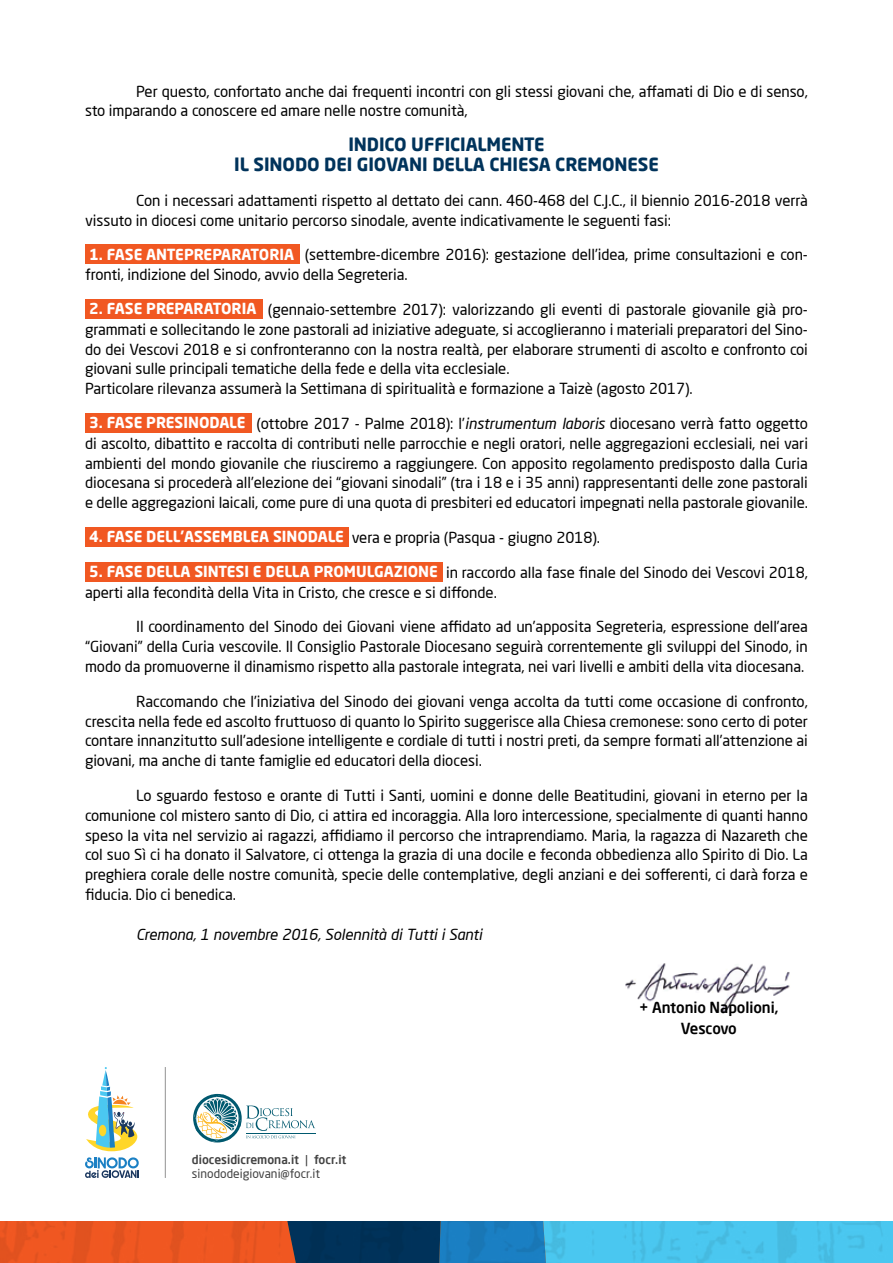
<style>
.page{position:relative;width:893px;height:1263px;background:#fff}
.page>*{position:absolute;margin:0;border:0;box-sizing:border-box;transform-origin:0 0}
.t1{font:700 18px/19.8px "Neo Sans Pro";letter-spacing:-.005em;color:#00335b;text-align:center}
.t2{font:15px/19.8px "Neo Sans Pro";letter-spacing:-.005em;color:#000}
.t3{font:700 15px "Neo Sans Pro";letter-spacing:-.055em;color:#fff}
.t4{font:italic 15px "Neo Sans Pro";letter-spacing:-.005em;color:#000}
.t5{font:500 15px/21px "Neo Sans Pro";letter-spacing:-.005em;color:#000;text-align:center}
.t6{font:500 12px/14.4px "Neo Sans Pro";color:#424242}
.s1{font-style:italic}
.s2{font-weight:400}
</style>
<div class="page">
<img style="left:552px;top:1221px;width:341px;height:42px">
<svg style="left:0;top:1067px;width:552px;height:196px"></svg>
<div style="left:85px;top:244px;width:214px;height:20px;background:#f15822"></div>
<div style="left:85px;top:299px;width:177px;height:20px;background:#f15822"></div>
<div style="left:85px;top:413px;width:166px;height:20px;background:#f15822"></div>
<div style="left:85px;top:527px;width:263px;height:20px;background:#f15822"></div>
<div style="left:85px;top:561px;width:357px;height:20px;background:#f15822"></div>
<hr style="left:165px;top:1067px;width:1px;height:111px;background:#929292">
<img style="left:625px;top:963px;width:165px;height:50px">
<p class="t2" style="left:85px;top:81px;width:724px;text-indent:51px">Per questo, confortato anche dai frequenti incontri con gli stessi giovani che, affamati di Dio e di senso, sto imparando a conoscere ed amare nelle nostre comunità,</p>
<p class="t1" style="left:234px;top:134px;width:426px">INDICO UFFICIALMENTE<br>IL SINODO DEI GIOVANI DELLA CHIESA CREMONESE</p>
<p class="t2" style="left:85px;top:190px;width:724px;text-indent:51px">Con i necessari adattamenti rispetto al dettato dei cann. 460-468 del C.J.C., il biennio 2016-2018 verrà vissuto in diocesi come unitario percorso sinodale, avente indicativamente le seguenti fasi:</p>
<p class="t3" style="left:89px;top:245px;width:36px">1. FASE</p>
<p class="t3" style="left:146px;top:245px;width:11px">ANTE</p>
<p class="t3" style="left:184px;top:245px;width:48px">PREPARATORIA</p>
<p class="t2" style="left:85px;top:245px;width:724px;text-indent:220px">(settembre-dicembre 2016): gestazione dell’idea, prime consultazioni e con&shy;fronti, indizione del Sinodo, avvio della Segreteria.</p>
<p class="t3" style="left:89px;top:299px;width:36px">2. FASE</p>
<p class="t3" style="left:146px;top:299px;width:48px">PREPARATORIA</p>
<p class="t2" style="left:85px;top:299px;width:724px;text-indent:183px">(gennaio-settembre 2017): valorizzando gli eventi di pastorale giovanile già pro&shy;grammati e sollecitando le zone pastorali ad iniziative adeguate, si accoglieranno i materiali preparatori del Sino&shy;do dei Vescovi 2018 e si confronteranno con la nostra realtà, per elaborare strumenti di ascolto e confronto coi giovani sulle principali tematiche della fede e della vita ecclesiale.<br>Particolare rilevanza assumerà la Settimana di spiritualità e formazione a Taizè (agosto 2017).</p>
<p class="t3" style="left:89px;top:413px;width:36px">3. FASE</p>
<p class="t3" style="left:146px;top:413px;width:20px">PRESINODALE</p>
<p class="t2" style="left:85px;top:413px;width:724px;text-align:justify;text-indent:171px">(ottobre 2017 - Palme 2018): l’<span class="s1">instrumentum laboris</span> diocesano verrà fatto oggetto di ascolto, dibattito e raccolta di contributi nelle parrocchie e negli oratori, nelle aggregazioni ecclesiali, nei vari ambienti del mondo giovanile che riusciremo a raggiungere. Con apposito regolamento predisposto dalla Curia diocesana si procederà all’elezione dei “giovani sinodali” (tra i 18 e i 35 anni) rappresentanti delle zone pastorali e delle aggregazioni laicali, come pure di una quota di presbiteri ed educatori impegnati nella pastorale giovanile.</p>
<p class="t3" style="left:89px;top:527px;width:36px">4. FASE</p>
<p class="t3" style="left:146px;top:527px;width:10px">DELL</p>
<p class="t3" style="left:180px;top:527px;width:15px">’ASSEM</p>
<p class="t3" style="left:233px;top:527px;width:20px">BLEA</p>
<p class="t3" style="left:273px;top:527px;width:10px">SINODALE</p>
<p class="t2" style="left:352px;top:527px;width:250px">vera e propria (Pasqua - giugno 2018).</p>
<p class="t3" style="left:89px;top:562px;width:36px">5. FASE</p>
<p class="t3" style="left:146px;top:562px;width:10px">DELLA</p>
<p class="t3" style="left:194px;top:562px;width:9px">SINTESI</p>
<p class="t3" style="left:253px;top:562px;width:23px">E DELLA</p>
<p class="t3" style="left:314px;top:562px;width:21px">PROMULGA</p>
<p class="t3" style="left:394px;top:562px;width:19px">ZIONE</p>
<p class="t2" style="left:85px;top:562px;width:724px;text-indent:361px">in raccordo alla fase finale del Sinodo dei Vescovi 2018, aperti alla fecondità della Vita in Cristo, che cresce e si diffonde.</p>
<p class="t2" style="left:85px;top:617px;width:724px;text-align:justify;text-indent:51px">Il coordinamento del Sinodo dei Giovani viene affidato ad un’apposita Segreteria, espressione dell’area “Giovani” della Curia vescovile. Il Consiglio Pastorale Diocesano seguirà correntemente gli sviluppi del Sinodo, in modo da promuoverne il dinamismo rispetto alla pastorale integrata, nei vari livelli e ambiti della vita diocesana.</p>
<p class="t2" style="left:85px;top:691px;width:724px;text-align:justify;text-indent:51px">Raccomando che l’iniziativa del Sinodo dei giovani venga accolta da tutti come occasione di confronto, crescita nella fede ed ascolto fruttuoso di quanto lo Spirito suggerisce alla Chiesa cremonese: sono certo di poter contare innanzitutto sull’adesione intelligente e cordiale di tutti i nostri preti, da sempre formati all’attenzione ai giovani, ma anche di tante famiglie ed educatori della diocesi.</p>
<p class="t2" style="left:85px;top:785px;width:724px;text-align:justify;text-indent:51px">Lo sguardo festoso e orante di Tutti i Santi, uomini e donne delle Beatitudini, giovani in eterno per la comunione col mistero santo di Dio, ci attira ed incoraggia. Alla loro intercessione, specialmente di quanti hanno speso la vita nel servizio ai ragazzi, affidiamo il percorso che intraprendiamo. Maria, la ragazza di Nazareth che col suo Sì ci ha donato il Salvatore, ci ottenga la grazia di una docile e feconda obbedienza allo Spirito di Dio. La preghiera corale delle nostre comunità, specie delle contemplative, degli anziani e dei sofferenti, ci darà forza e fiducia. Dio ci benedica.</p>
<p class="t4" style="left:136px;top:925px;width:348px">Cremona, 1 novembre 2016, Solennità di Tutti i Santi</p>
<p class="t6" style="left:192px;top:1151px;width:156px">diocesidicremona.it <span class="s2">|</span> focr.it <span class="s2">sinododeigiovani@focr.it</span></p>
<p class="t5" style="left:639px;top:997px;width:141px">+ Antonio Napolioni,<br>Vescovo</p>
</div>
